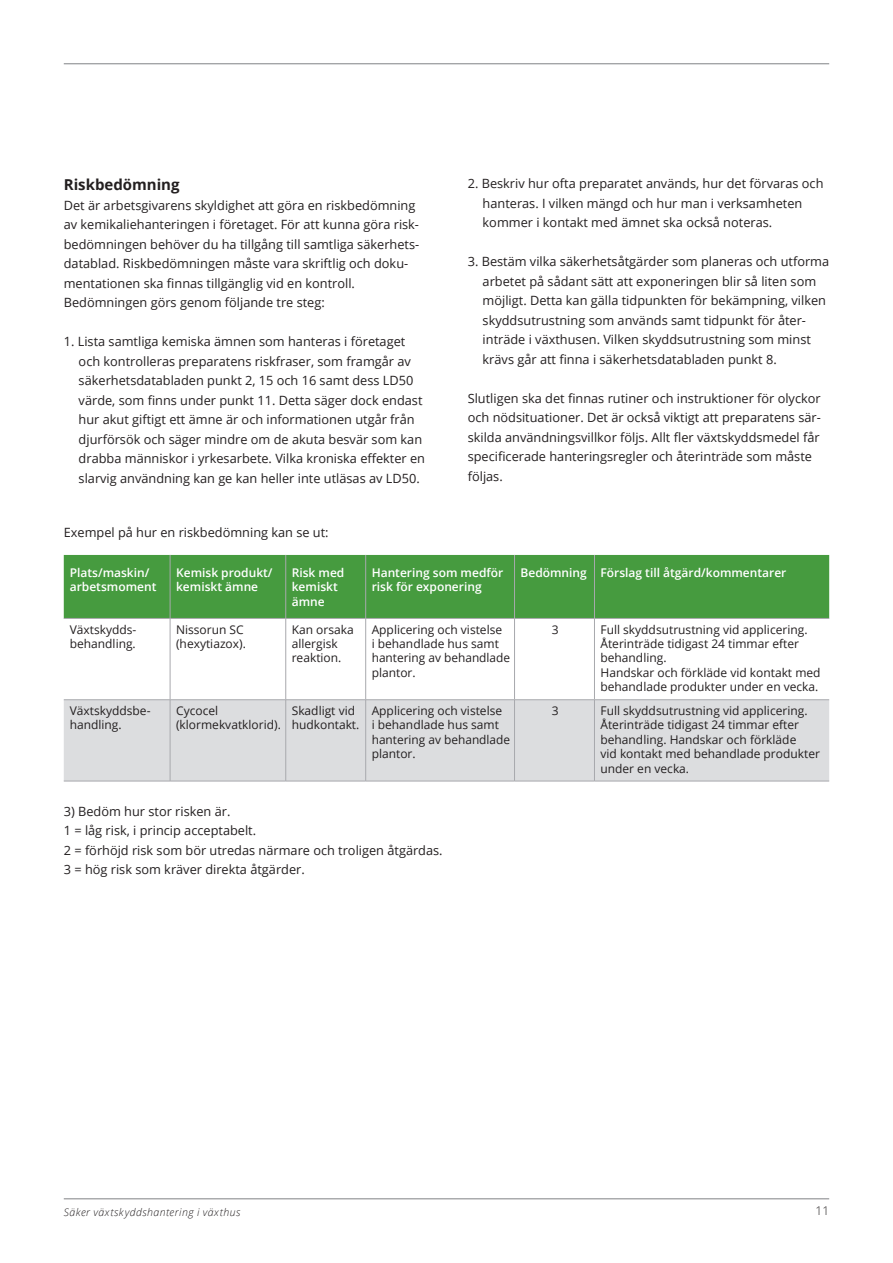
<style>
.page{position:relative;width:893px;height:1263px;background:#fff}
.page>*{position:absolute;margin:0;border:0;box-sizing:border-box;transform-origin:0 0}
.t1{font:700 15px "Open Sans";color:#231f20}
.t2{font:12.75px/19.5px "Open Sans";color:#231f20}
.t3{font:12px/14.4px "Open Sans";color:#231f20}
.t4{font:600 12px/14.4px "Open Sans";color:#fff}
.t5{font:300 12px "Open Sans";color:#231f20}
.t6{font:italic 300 10.5px "Open Sans";letter-spacing:.045em;color:#231f20}
</style>
<div class="page">
<hr style="left:64px;top:63px;width:765px;height:1px;background:#808285">
<hr style="left:64px;top:1198px;width:765px;height:1px;background:#808285">
<div style="left:64px;top:555px;width:765px;height:63px;background:#469b3f"></div>
<div style="left:64px;top:700px;width:765px;height:81px;background:#dcdddf"></div>
<hr style="left:64px;top:781px;width:106px;height:1px;background:#a8a9ad">
<hr style="left:170px;top:781px;width:116px;height:1px;background:#a8a9ad">
<hr style="left:286px;top:781px;width:80px;height:1px;background:#a8a9ad">
<hr style="left:366px;top:781px;width:148px;height:1px;background:#a8a9ad">
<hr style="left:514px;top:781px;width:80px;height:1px;background:#a8a9ad">
<hr style="left:594px;top:781px;width:235px;height:1px;background:#a8a9ad">
<hr style="left:170px;top:555px;width:1px;height:63px;background:#a8a9ad">
<hr style="left:285px;top:555px;width:1px;height:63px;background:#a8a9ad">
<hr style="left:365px;top:555px;width:1px;height:63px;background:#a8a9ad">
<hr style="left:514px;top:555px;width:1px;height:63px;background:#a8a9ad">
<hr style="left:594px;top:555px;width:1px;height:63px;background:#a8a9ad">
<hr style="left:170px;top:619px;width:1px;height:80px;background:#a8a9ad">
<hr style="left:285px;top:619px;width:1px;height:80px;background:#a8a9ad">
<hr style="left:365px;top:619px;width:1px;height:80px;background:#a8a9ad">
<hr style="left:514px;top:619px;width:1px;height:80px;background:#a8a9ad">
<hr style="left:594px;top:619px;width:1px;height:80px;background:#a8a9ad">
<hr style="left:170px;top:700px;width:1px;height:81px;background:#a8a9ad">
<hr style="left:285px;top:700px;width:1px;height:81px;background:#a8a9ad">
<hr style="left:365px;top:700px;width:1px;height:81px;background:#a8a9ad">
<hr style="left:514px;top:700px;width:1px;height:81px;background:#a8a9ad">
<hr style="left:594px;top:700px;width:1px;height:81px;background:#a8a9ad">
<hr style="left:64px;top:699px;width:106px;height:1px;background:#a8a9ad">
<hr style="left:170px;top:699px;width:116px;height:1px;background:#a8a9ad">
<hr style="left:286px;top:699px;width:80px;height:1px;background:#a8a9ad">
<hr style="left:366px;top:699px;width:148px;height:1px;background:#a8a9ad">
<hr style="left:514px;top:699px;width:80px;height:1px;background:#a8a9ad">
<hr style="left:594px;top:699px;width:235px;height:1px;background:#a8a9ad">
<hr style="left:64px;top:618px;width:106px;height:1px;background:#a8a9ad">
<hr style="left:170px;top:618px;width:116px;height:1px;background:#a8a9ad">
<hr style="left:286px;top:618px;width:80px;height:1px;background:#a8a9ad">
<hr style="left:366px;top:618px;width:148px;height:1px;background:#a8a9ad">
<hr style="left:514px;top:618px;width:80px;height:1px;background:#a8a9ad">
<hr style="left:594px;top:618px;width:235px;height:1px;background:#a8a9ad">
<p class="t1" style="left:64px;top:174px;width:117px">Riskbedömning</p>
<p class="t2" style="left:64px;top:195px;width:357px">Det är arbetsgivarens skyldighet att göra en riskbedömning av kemikaliehanteringen i företaget. För att kunna göra risk&shy;bedömningen behöver du ha tillgång till samtliga säkerhets&shy;datablad. Riskbedömningen måste vara skriftlig och doku&shy;mentationen ska finnas tillgänglig vid en kontroll.<br>Bedömningen görs genom följande tre steg:</p>
<p class="t2" style="left:79px;top:331px;width:348px;text-indent:-15px">1. Lista samtliga kemiska ämnen som hanteras i företaget och kontrolleras preparatens riskfraser, som framgår av säkerhetsdatabladen punkt 2, 15 och 16 samt dess LD50 värde, som finns under punkt 11. Detta säger dock endast hur akut giftigt ett ämne är och informationen utgår från djurförsök och säger mindre om de akuta besvär som kan drabba människor i yrkesarbete. Vilka kroniska effekter en slarvig användning kan ge kan heller inte utläsas av LD50.</p>
<p class="t2" style="left:64px;top:522px;width:266px">Exempel på hur en riskbedömning kan se ut:</p>
<p class="t2" style="left:483px;top:174px;width:342px;text-indent:-15px">2. Beskriv hur ofta preparatet används, hur det förvaras och hanteras. I vilken mängd och hur man i verksamheten kommer i kontakt med ämnet ska också noteras.</p>
<p class="t2" style="left:483px;top:252px;width:348px;text-indent:-15px">3. Bestäm vilka säkerhetsåtgärder som planeras och utforma arbetet på sådant sätt att exponeringen blir så liten som möjligt. Detta kan gälla tidpunkten för bekämpning, vilken skyddsutrustning som används samt tidpunkt för åter&shy;inträde i växthusen. Vilken skyddsutrustning som minst krävs går att finna i säkerhetsdatabladen punkt 8.</p>
<p class="t2" style="left:468px;top:388px;width:355px">Slutligen ska det finnas rutiner och instruktioner för olyckor och nödsituationer. Det är också viktigt att preparatens sär&shy;skilda användningsvillkor följs. Allt fler växtskyddsmedel får specificerade hanteringsregler och återinträde som måste följas.</p>
<p class="t4" style="left:70px;top:565px;width:88px">Plats/maskin/ arbetsmoment</p>
<p class="t4" style="left:176px;top:565px;width:98px">Kemisk produkt/ kemiskt ämne</p>
<p class="t4" style="left:292px;top:565px;width:54px">Risk med kemiskt ämne</p>
<p class="t4" style="left:372px;top:565px;width:133px">Hantering som medför risk för exponering</p>
<p class="t4" style="left:520px;top:565px;width:267px">Bedömning Förslag till åtgärd/kommentarer</p>
<p class="t3" style="left:70px;top:622px;width:68px">Växtskydds&shy;behandling.</p>
<p class="t3" style="left:176px;top:622px;width:71px">Nissorun SC (hexytiazox).</p>
<p class="t3" style="left:292px;top:622px;width:64px">Kan orsaka allergisk reaktion.</p>
<p class="t3" style="left:372px;top:622px;width:140px">Applicering och vistelse<br>i behandlade hus samt hantering av behandlade plantor.</p>
<p class="t3" style="left:552px;top:622px;width:8px">3</p>
<p class="t3" style="left:600px;top:622px;width:222px">Full skyddsutrustning vid applicering.<br>Återinträde tidigast 24 timmar efter behandling.<br>Handskar och förkläde vid kontakt med behandlade produkter under en vecka.</p>
<p class="t3" style="left:70px;top:703px;width:82px">Växtskyddsbe&shy;handling.</p>
<p class="t3" style="left:176px;top:703px;width:106px">Cycocel (klormekvatklorid).</p>
<p class="t3" style="left:292px;top:703px;width:69px">Skadligt vid hudkontakt.</p>
<p class="t3" style="left:372px;top:703px;width:140px">Applicering och vistelse<br>i behandlade hus samt hantering av behandlade plantor.</p>
<p class="t3" style="left:552px;top:703px;width:8px">3</p>
<p class="t3" style="left:600px;top:703px;width:221px">Full skyddsutrustning vid applicering.<br>Återinträde tidigast 24 timmar efter behandling. Handskar och förkläde<br>vid kontakt med behandlade produkter under en vecka.</p>
<p class="t2" style="left:64px;top:801px;width:380px">3) Bedöm hur stor risken är.<br>1 = låg risk, i princip acceptabelt.<br>2 = förhöjd risk som bör utredas närmare och troligen åtgärdas.<br>3 = hög risk som kräver direkta åtgärder.</p>
<p class="t6" style="left:64px;top:1205px;width:178px">Säker växtskyddshantering i växthus</p>
<p class="t5" style="left:815px;top:1202px;width:15px">11</p>
</div>
